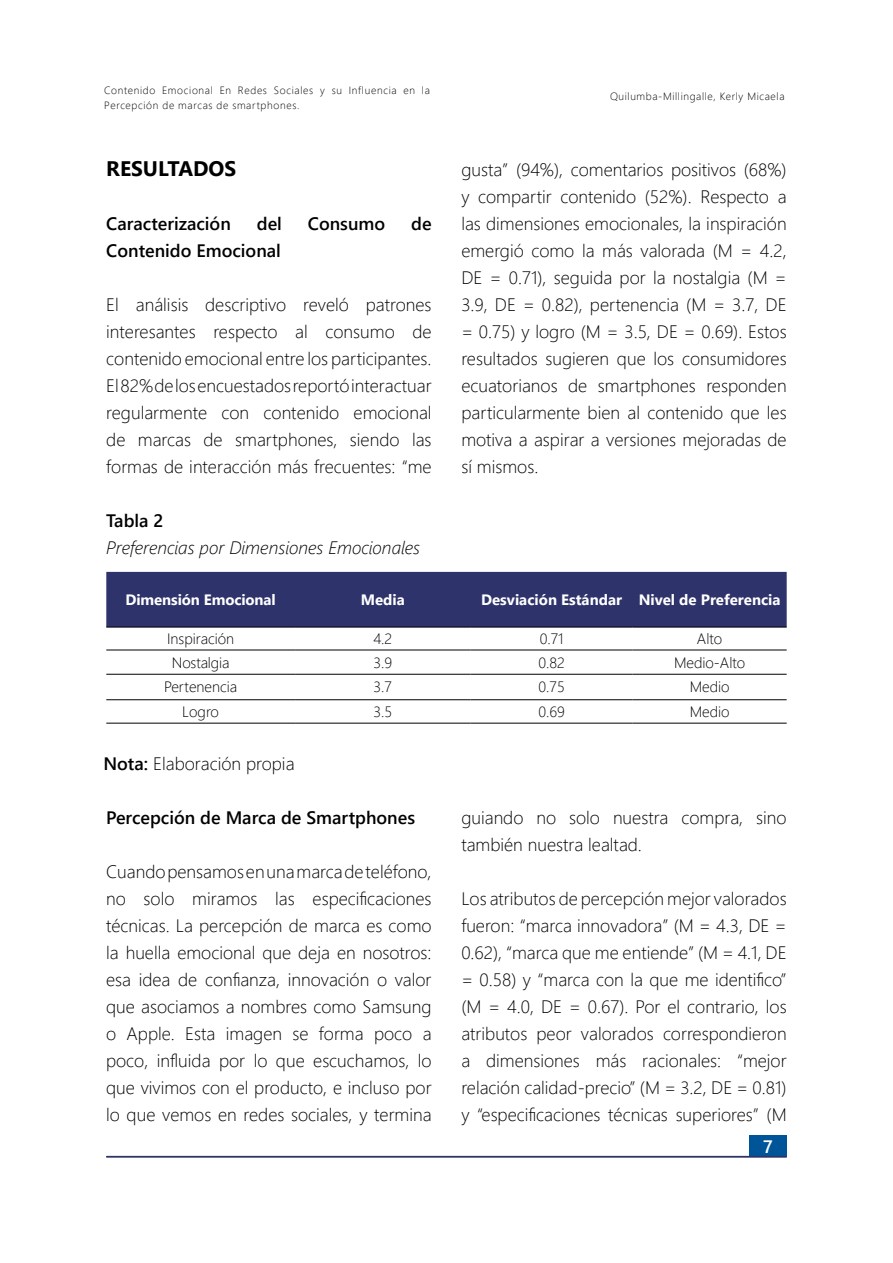
<style>
.page{position:relative;width:893px;height:1263px;background:#fff}
.page>*{position:absolute;margin:0;border:0;box-sizing:border-box;transform-origin:0 0}
.t1{font:700 21px "Segoe UI";color:#000}
.t2{font:300 18px/27px "Segoe UI";color:#000;text-align:justify}
.t3{font:600 18px "Segoe UI";color:#000}
.t4{font:italic 300 18px "Segoe UI";color:#000}
.t5{font:600 18px "Segoe UI";color:#fff}
.t6{font:300 15px "Segoe UI";color:#000}
.t7{font:700 15px "Segoe UI";color:#fff}
.t8{font:300 10.5px/15px "Segoe UI";letter-spacing:.06em;color:#000}
.s1{color:#fffffd}
.s2{font-weight:600}
</style>
<div class="page">
<div style="left:749px;top:1135px;width:38px;height:22px;background:#005598"></div>
<hr style="left:106px;top:1156px;width:681px;height:1px;background:#2d3468">
<div style="left:106px;top:572px;width:681px;height:55px;background:#2e336b"></div>
<hr style="left:106px;top:627px;width:189px;height:1px;background:#000">
<hr style="left:295px;top:627px;width:176px;height:1px;background:#000">
<hr style="left:471px;top:627px;width:162px;height:1px;background:#000">
<hr style="left:633px;top:627px;width:154px;height:1px;background:#000">
<hr style="left:106px;top:649px;width:189px;height:1px;background:#000">
<hr style="left:295px;top:649px;width:176px;height:1px;background:#000">
<hr style="left:471px;top:649px;width:162px;height:1px;background:#000">
<hr style="left:633px;top:649px;width:154px;height:1px;background:#000">
<hr style="left:106px;top:674px;width:189px;height:1px;background:#000">
<hr style="left:295px;top:674px;width:176px;height:1px;background:#000">
<hr style="left:471px;top:674px;width:162px;height:1px;background:#000">
<hr style="left:633px;top:674px;width:154px;height:1px;background:#000">
<hr style="left:106px;top:699px;width:189px;height:1px;background:#000">
<hr style="left:295px;top:699px;width:176px;height:1px;background:#000">
<hr style="left:471px;top:699px;width:162px;height:1px;background:#000">
<hr style="left:633px;top:699px;width:154px;height:1px;background:#000">
<hr style="left:106px;top:723px;width:189px;height:1px;background:#000">
<hr style="left:295px;top:723px;width:176px;height:1px;background:#000">
<hr style="left:471px;top:723px;width:162px;height:1px;background:#000">
<hr style="left:633px;top:723px;width:154px;height:1px;background:#000">
<p class="t8" style="left:104px;top:81px;width:327px">Contenido Emocional En Redes Sociales y su Influencia en la<br>Percepción de marcas de smartphones.</p>
<p class="t8" style="left:610px;top:87px;width:176px">Quilumba-Millingalle, Kerly Micaela</p>
<p class="t1" style="left:106px;top:149px;width:131px">RESULTADOS</p>
<p class="t3" style="left:106px;top:206px;width:126px">Caracterización</p>
<p class="t3" style="left:257px;top:206px;width:27px">del</p>
<p class="t3" style="left:308px;top:206px;width:79px">Consumo</p>
<p class="t3" style="left:411px;top:206px;width:22px">de</p>
<p class="t3" style="left:106px;top:233px;width:176px">Contenido Emocional</p>
<p class="t2" style="left:106px;top:289px;width:327px">El análisis descriptivo reveló patrones interesantes respecto al consumo de contenido emocional entre los participantes.<br>El 82% de los encuestados reportó interactuar regularmente con contenido emocional de marcas de smartphones, siendo las formas de interacción más frecuentes: “me</p>
<p class="t2" style="left:461px;top:154px;width:327px">gusta” (94%), comentarios positivos (68%) y compartir contenido (52%). Respecto a las dimensiones emocionales, la inspiración emergió como la más valorada (M = 4.2, DE = 0.71), seguida por la nostalgia (M = 3.9, DE = 0.82), pertenencia (M = 3.7, DE = 0.75) y logro (M = 3.5, DE = 0.69). Estos resultados sugieren que los consumidores ecuatorianos de smartphones responden particularmente bien al contenido que les motiva a aspirar a versiones mejoradas de sí mismos.</p>
<p class="t3" style="left:106px;top:503px;width:59px">Tabla 2</p>
<p class="t4" style="left:106px;top:530px;width:316px">Preferencias por Dimensiones Emocionales</p>
<p class="t7" style="left:126px;top:585px;width:152px">Dimensión Emocional</p>
<p class="t7" style="left:361px;top:585px;width:46px">Media</p>
<p class="t7" style="left:481px;top:585px;width:301px">Desviación Estándar <span class="s1">Nivel de Preferencia</span></p>
<p class="t6" style="left:167px;top:624px;width:69px">Inspiración</p>
<p class="t6" style="left:373px;top:624px;width:21px">4.2</p>
<p class="t6" style="left:540px;top:624px;width:25px">0.71</p>
<p class="t6" style="left:697px;top:624px;width:27px">Alto</p>
<p class="t6" style="left:172px;top:648px;width:59px">Nostalgia</p>
<p class="t6" style="left:373px;top:648px;width:20px">3.9</p>
<p class="t6" style="left:538px;top:648px;width:28px">0.82</p>
<p class="t6" style="left:674px;top:648px;width:73px">Medio-Alto</p>
<p class="t6" style="left:164px;top:673px;width:75px">Pertenencia</p>
<p class="t6" style="left:374px;top:673px;width:20px">3.7</p>
<p class="t6" style="left:538px;top:673px;width:28px">0.75</p>
<p class="t6" style="left:690px;top:673px;width:41px">Medio</p>
<p class="t6" style="left:182px;top:697px;width:38px">Logro</p>
<p class="t6" style="left:373px;top:697px;width:20px">3.5</p>
<p class="t6" style="left:538px;top:697px;width:28px">0.69</p>
<p class="t6" style="left:690px;top:697px;width:41px">Medio</p>
<p class="t2" style="left:103px;top:748px;width:193px"><span class="s2">Nota:</span> Elaboración propia</p>
<p class="t3" style="left:106px;top:800px;width:310px">Percepción de Marca de Smartphones</p>
<p class="t2" style="left:106px;top:856px;width:327px">Cuando pensamos en una marca de teléfono, no solo miramos las especificaciones técnicas. La percepción de marca es como la huella emocional que deja en nosotros: esa idea de confianza, innovación o valor que asociamos a nombres como Samsung o Apple. Esta imagen se forma poco a poco, influida por lo que escuchamos, lo que vivimos con el producto, e incluso por lo que vemos en redes sociales, y termina</p>
<p class="t2" style="left:461px;top:802px;width:327px">guiando no solo nuestra compra, sino también nuestra lealtad.</p>
<p class="t2" style="left:461px;top:883px;width:327px">Los atributos de percepción mejor valorados fueron: “marca innovadora” (M = 4.3, DE = 0.62), “marca que me entiende” (M = 4.1, DE = 0.58) y “marca con la que me identifico” (M = 4.0, DE = 0.67). Por el contrario, los atributos peor valorados correspondieron a dimensiones más racionales: “mejor relación calidad-precio” (M = 3.2, DE = 0.81) y “especificaciones técnicas superiores” (M</p>
<p class="t5" style="left:763px;top:1129px;width:11px">7</p>
</div>
